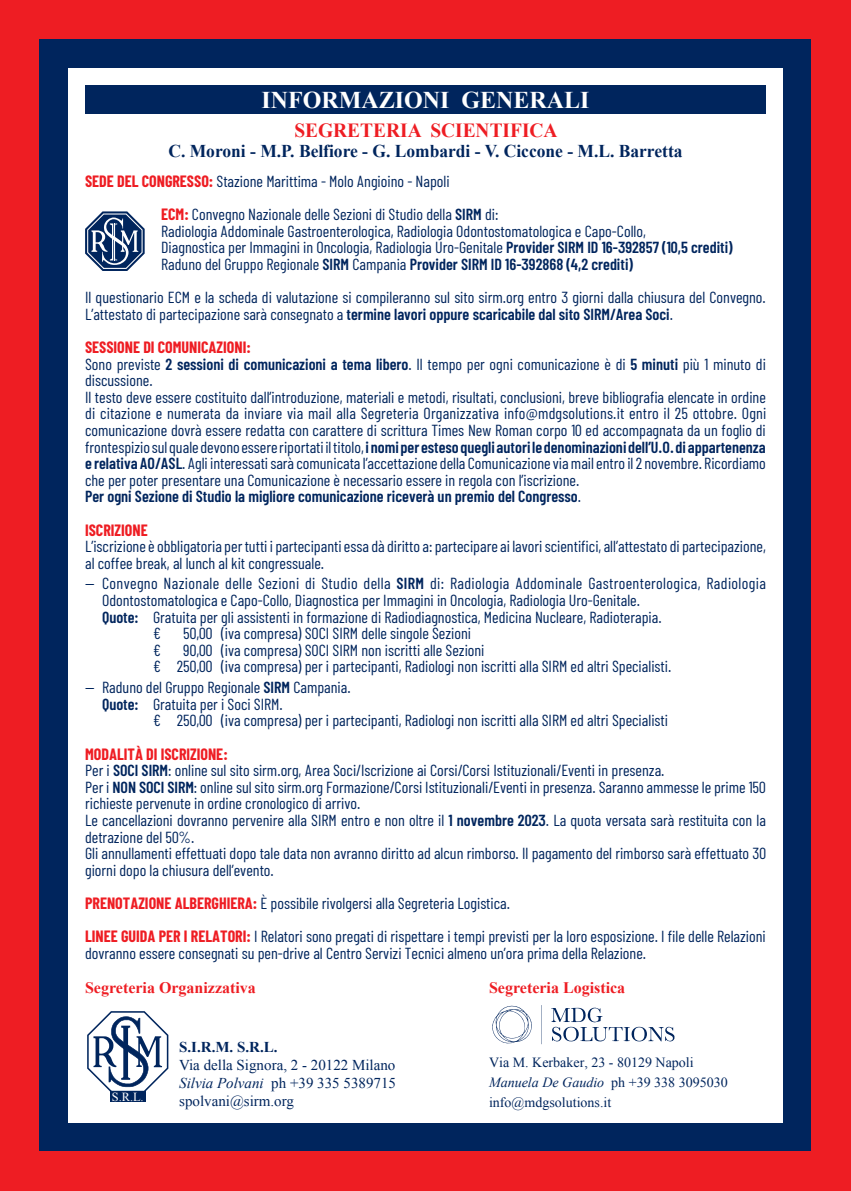
<style>
.page{position:relative;width:851px;height:1191px;background:#fff}
.page>*{position:absolute;margin:0;border:0;box-sizing:border-box;transform-origin:0 0}
.t1{font:700 24px "Times New Roman";color:#fff}
.t2{font:700 20px "Times New Roman";color:#ee1d23}
.t3{font:700 18px "Times New Roman";color:#00255d}
.t4{font:16px/16.6px "Barlow Condensed";color:#00255d}
.t5{font:16px "Barlow Condensed";letter-spacing:.02em;color:#00255d}
.t6{font:700 16px "Times New Roman";color:#ee1d23}
.t7{font:700 16px "Barlow Condensed";color:#ee1d23}
.t8{font:15px/18px "Times New Roman";color:#00255d;text-align:justify}
.t9{font:700 15px "Times New Roman";color:#00255d}
.t10{font:14px/20px "Times New Roman";color:#00255d}
.t11{font:12.4px "Times New Roman";color:#fff}
.s1{font-weight:700;color:#ee1d23}
.s2{font-weight:600}
.s3{font-style:italic}
</style>
<div class="page">
<div style="left:0;top:0;width:850px;height:1191px;background:#ee1d23"></div>
<div style="left:40px;top:40px;width:771px;height:1111px;background:#00255d"></div>
<div style="left:68px;top:68px;width:714px;height:1055px;background:#fff"></div>
<div style="left:85px;top:85px;width:680px;height:28px;background:#00255d"></div>
<div style="left:110px;top:1091px;width:35px;height:11px;background:#00255d"></div>
<svg style="left:87px;top:1011px;width:81px;height:81px"></svg>
<svg style="left:492px;top:1005px;width:40px;height:39px"></svg>
<svg style="left:541px;top:1005px;width:1px;height:39px"></svg>
<svg style="left:551px;top:1007px;width:123px;height:34px"></svg>
<svg style="left:85px;top:211px;width:60px;height:60px"></svg>
<h1 class="t1" style="left:261px;top:83px;width:330px">INFORMAZIONI GENERALI</h1>
<p class="t2" style="left:294px;top:117px;width:265px">SEGRETERIA SCIENTIFICA</p>
<p class="t3" style="left:168px;top:139px;width:515px">C. Moroni - M.P. Belfiore - G. Lombardi - V. Ciccone - M.L. Barretta</p>
<p class="t4" style="left:161px;top:164px;width:339px;line-height:33.2px;text-indent:-76px"><span class="s1">SEDE DEL CONGRESSO:</span> Stazione Marittima - Molo Angioino - Napoli<br><span class="s1">ECM:</span> Convegno Nazionale delle Sezioni di Studio della <span class="s2">SIRM</span> di:</p>
<p class="t4" style="left:161px;top:222px;width:573px">Radiologia Addominale Gastroenterologica, Radiologia Odontostomatologica e Capo-Collo,<br>Diagnostica per Immagini in Oncologia, Radiologia Uro-Genitale <span class="s2">Provider SIRM ID 16-392857 (10,5 crediti)<br></span>Raduno del Gruppo Regionale <span class="s2">SIRM</span> Campania <span class="s2">Provider SIRM ID 16-392868 (4,2 crediti)</span></p>
<p class="t4" style="left:85px;top:289px;width:682px">Il questionario ECM e la scheda di valutazione si compileranno sul sito sirm.org entro 3 giorni dalla chiusura del Convegno.<br>L’attestato di partecipazione sarà consegnato a <span class="s2">termine lavori oppure scaricabile dal sito SIRM/Area Soci</span>.</p>
<p class="t4" style="left:85px;top:338px;width:682px"><span class="s1">SESSIONE DI COMUNICAZIONI:<br></span>Sono previste <span class="s2">2 sessioni di comunicazioni a tema libero</span>. Il tempo per ogni comunicazione è di <span class="s2">5 minuti</span> più 1 minuto di discussione.<br>Il testo deve essere costituito dall’introduzione, materiali e metodi, risultati, conclusioni, breve bibliografia elencate in ordine di citazione e numerata da inviare via mail alla Segreteria Organizzativa info@mdgsolutions.it entro il 25 ottobre. Ogni comunicazione dovrà essere redatta con carattere di scrittura Times New Roman corpo 10 ed accompagnata da un foglio di frontespizio sul quale devono essere riportati il titolo, <span class="s2">i nomi per esteso quegli autori le denominazioni dell’U.O. di appartenenza e relativa AO/ASL</span>. Agli interessati sarà comunicata l’accettazione della Comunicazione via mail entro il 2 novembre. Ricordiamo che per poter presentare una Comunicazione è necessario essere in regola con l’iscrizione.<br><span class="s2">Per ogni Sezione di Studio la migliore comunicazione riceverà un premio del Congresso</span>.</p>
<p class="t7" style="left:85px;top:520px;width:64px">ISCRIZIONE</p>
<p class="t4" style="left:85px;top:538px;width:682px">L’iscrizione è obbligatoria per tutti i partecipanti essa dà diritto a: partecipare ai lavori scientifici, all’attestato di partecipazione, al coffee break, al lunch al kit congressuale.</p>
<p class="t5" style="left:85px;top:574px;width:682px">— Convegno Nazionale delle Sezioni di Studio della <span class="s2">SIRM</span> di: Radiologia Addominale Gastroenterologica, Radiologia</p>
<p class="t4" style="left:102px;top:591px;width:539px">Odontostomatologica e Capo-Collo, Diagnostica per Immagini in Oncologia, Radiologia Uro-Genitale.</p>
<p class="t4" style="left:102px;top:608px;width:561px"><span class="s2">Quote:</span> Gratuita per gli assistenti in formazione di Radiodiagnostica, Medicina Nucleare, Radioterapia.</p>
<p class="t4" style="left:153px;top:625px;width:9px">€</p>
<p class="t4" style="left:183px;top:625px;width:289px">50,00 (iva compresa) SOCI SIRM delle singole Sezioni</p>
<p class="t4" style="left:153px;top:641px;width:9px">€</p>
<p class="t4" style="left:153px;top:641px;width:519px;text-indent:30px">90,00 (iva compresa) SOCI SIRM non iscritti alle Sezioni<br>€ 250,00 (iva compresa) per i partecipanti, Radiologi non iscritti alla SIRM ed altri Specialisti.</p>
<p class="t4" style="left:102px;top:678px;width:250px;text-indent:-17px">— Raduno del Gruppo Regionale <span class="s2">SIRM</span> Campania.<br><span class="s2">Quote:</span> Gratuita per i Soci SIRM.</p>
<p class="t4" style="left:153px;top:712px;width:516px">€ 250,00 (iva compresa) per i partecipanti, Radiologi non iscritti alla SIRM ed altri Specialisti</p>
<p class="t4" style="left:85px;top:745px;width:682px"><span class="s1">MODALITÀ DI ISCRIZIONE:<br></span>Per i <span class="s2">SOCI SIRM</span>: online sul sito sirm.org, Area Soci/Iscrizione ai Corsi/Corsi Istituzionali/Eventi in presenza.<br>Per i <span class="s2">NON SOCI SIRM</span>: online sul sito sirm.org Formazione/Corsi Istituzionali/Eventi in presenza. Saranno ammesse le prime 150 richieste pervenute in ordine cronologico di arrivo.<br>Le cancellazioni dovranno pervenire alla SIRM entro e non oltre il <span class="s2">1 novembre 2023</span>. La quota versata sarà restituita con la detrazione del 50%.<br>Gli annullamenti effettuati dopo tale data non avranno diritto ad alcun rimborso. Il pagamento del rimborso sarà effettuato 30 giorni dopo la chiusura dell’evento.</p>
<p class="t4" style="left:85px;top:886px;width:682px;line-height:33.2px"><span class="s1">PRENOTAZIONE ALBERGHIERA:</span> È possibile rivolgersi alla Segreteria Logistica.<br><span class="s1">LINEE GUIDA PER I RELATORI:</span> I Relatori sono pregati di rispettare i tempi previsti per la loro esposizione. I file delle Relazioni</p>
<p class="t4" style="left:85px;top:944px;width:562px">dovranno essere consegnati su pen-drive al Centro Servizi Tecnici almeno un’ora prima della Relazione.</p>
<p class="t6" style="left:85px;top:976px;width:172px">Segreteria Organizzativa</p>
<p class="t6" style="left:489px;top:976px;width:138px">Segreteria Logistica</p>
<p class="t11" style="left:112px;top:1088px;width:33px">S.R.L.</p>
<p class="t9" style="left:179px;top:1036px;width:100px">S.I.R.M. S.R.L.</p>
<p class="t8" style="left:179px;top:1056px;width:218px">Via della Signora, 2 - 20122 Milano <span class="s3">Silvia Polvani</span> ph +39 335 5389715 spolvani@sirm.org</p>
<p class="t10" style="left:489px;top:1051px;width:240px">Via M. Kerbaker, 23 - 80129 Napoli<br><span class="s3">Manuela De Gaudio</span> ph +39 338 3095030 info@mdgsolutions.it</p>
</div>
